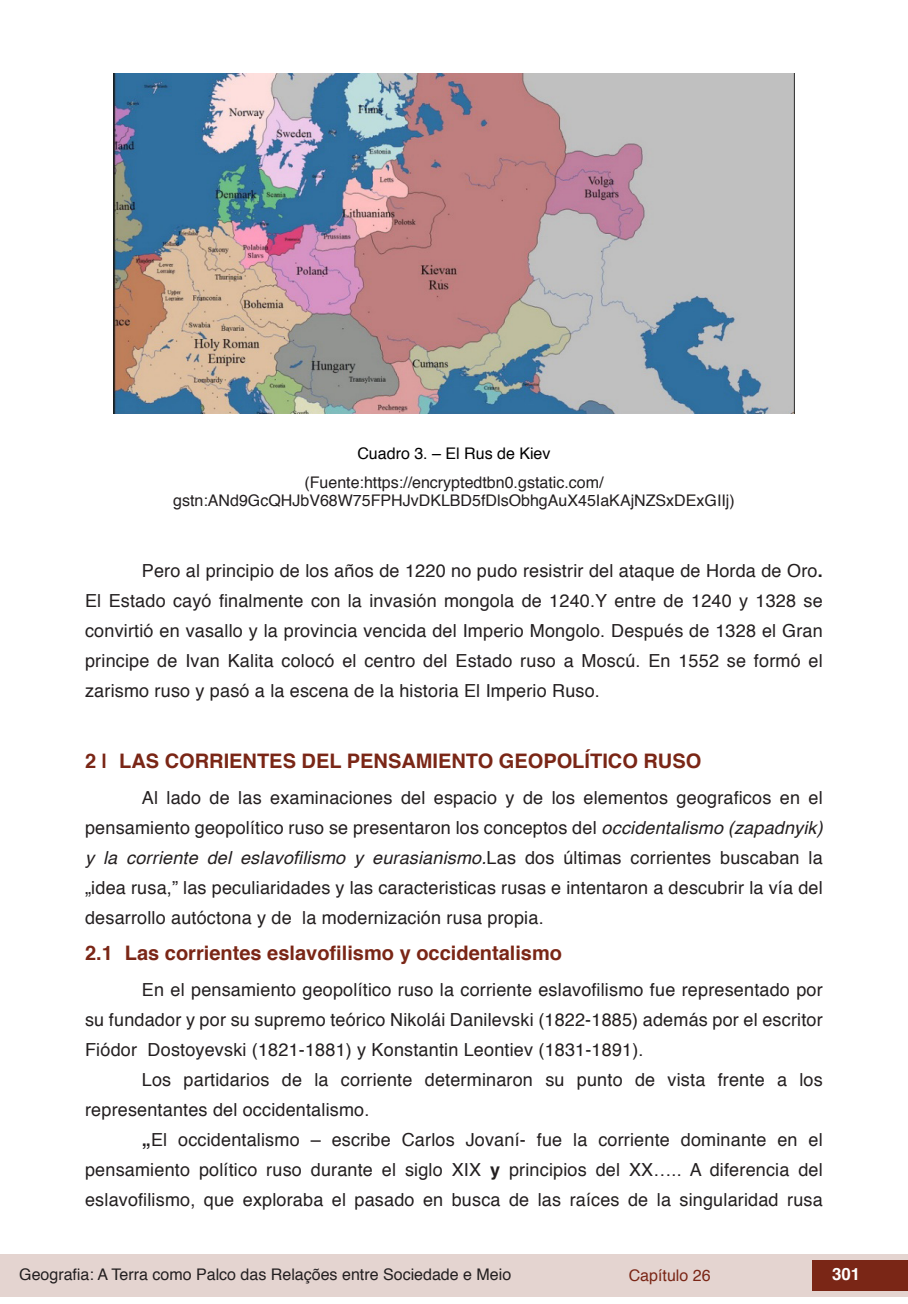
<style>
.page{position:relative;width:908px;height:1304px;background:#fff}
.page>*{position:absolute;margin:0;border:0;box-sizing:border-box;transform-origin:0 0}
.t1{font:700 20px "Helvetica";color:#7a2616}
.t2{font:18px/30px "Helvetica";letter-spacing:.01em;color:#231f20;text-align:justify}
.t3{font:700 16.8px "Helvetica";color:#fff}
.t4{font:16px/18px "Helvetica";color:#231f20;text-align:center}
.t5{font:16px "Helvetica";color:#000}
.t6{font:16px "Helvetica";color:#7a2616}
.s1{font-weight:700}
.s2{font-style:italic}
</style>
<div class="page">
<div style="left:0;top:1254px;width:906px;height:43px;background:#e4d4d0"></div>
<div style="left:812px;top:1261px;width:95px;height:30px;background:#7a2616"></div>
<img style="left:113px;top:74px;width:681px;height:340px">
<p class="t5" style="left:357px;top:441px;width:194px">Cuadro 3. – El Rus de Kiev</p>
<p class="t4" style="left:173px;top:474px;width:563px">(Fuente:https://encryptedtbn0.gstatic.com/ gstn:ANd9GcQHJbV68W75FPHJvDKLBD5fDlsObhgAuX45IaKAjNZSxDExGIIj)</p>
<p class="t2" style="left:85px;top:556px;width:738px;text-indent:57px">Pero al principio de los años de 1220 no pudo resistrir del ataque de Horda de Oro<span class="s1">.<br></span>El Estado cayó finalmente con la invasión mongola de 1240.Y entre de 1240 y 1328 se convirtió en vasallo y la provincia vencida del Imperio Mongolo. Después de 1328 el Gran principe de Ivan Kalita colocó el centro del Estado ruso a Moscú. En 1552 se formó el zarismo ruso y pasó a la escena de la historia El Imperio Ruso.</p>
<p class="t1" style="left:85px;top:745px;width:617px">2 | LAS CORRIENTES DEL PENSAMIENTO GEOPOLÍTICO RUSO</p>
<p class="t2" style="left:85px;top:783px;width:738px;text-indent:57px">Al lado de las examinaciones del espacio y de los elementos geograficos en el pensamiento geopolítico ruso se presentaron los conceptos del <span class="s2">occidentalismo (zapadnyik) y la corriente del eslavofilismo y eurasianismo.</span>Las dos últimas corrientes buscaban la „idea rusa,” las peculiaridades y las caracteristicas rusas e intentaron a descubrir la vía del desarrollo autóctona y de la modernización rusa propia.</p>
<p class="t1" style="left:85px;top:937px;width:478px">2.1 Las corrientes eslavofilismo y occidentalismo</p>
<p class="t2" style="left:85px;top:975px;width:738px;text-indent:57px">En el pensamiento geopolítico ruso la corriente eslavofilismo fue representado por su fundador y por su supremo teórico Nikolái Danilevski (1822-1885) además por el escritor Fiódor Dostoyevski (1821-1881) y Konstantin Leontiev (1831-1891).</p>
<p class="t2" style="left:85px;top:1065px;width:738px;text-indent:57px">Los partidarios de la corriente determinaron su punto de vista frente a los representantes del occidentalismo.</p>
<p class="t2" style="left:85px;top:1125px;width:738px;text-indent:57px"><span class="s1">„</span>El occidentalismo – escribe Carlos Jovaní- fue la corriente dominante en el pensamiento político ruso durante el siglo XIX <span class="s1">y</span> principios del XX….. A diferencia del eslavofilismo, que exploraba el pasado en busca de las raíces de la singularidad rusa</p>
<p class="t4" style="left:19px;top:1266px;width:493px">Geografia: A Terra como Palco das Relações entre Sociedade e Meio</p>
<p class="t6" style="left:628px;top:1263px;width:83px">Capítulo 26</p>
<p class="t3" style="left:831px;top:1261px;width:30px">301</p>
</div>
